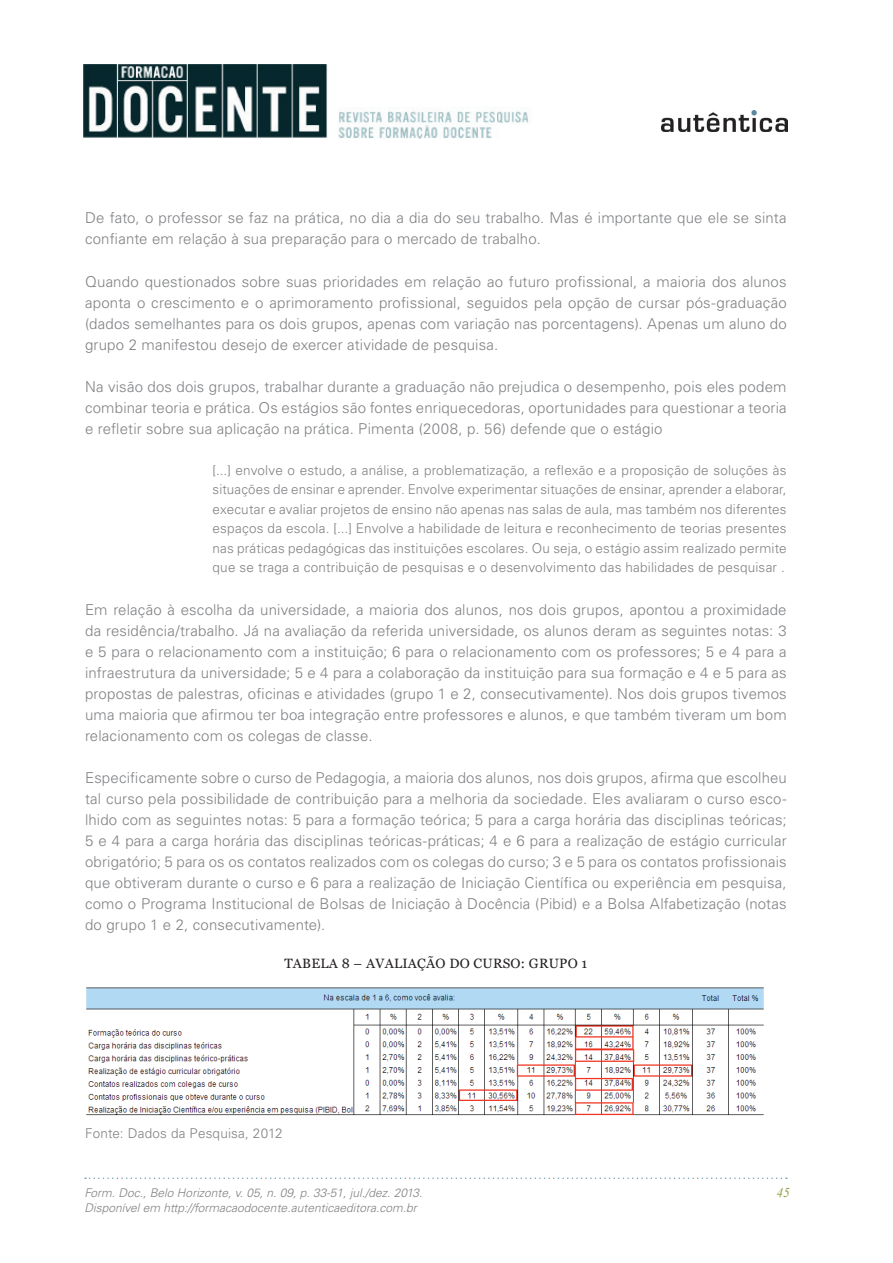
<style>
.page{position:relative;width:893px;height:1263px;background:#fff}
.page>*{position:absolute;margin:0;border:0;box-sizing:border-box;transform-origin:0 0}
.t1{font:300 15px/21px "Univers LT Std";letter-spacing:.01em;color:#808285;text-align:justify}
.t2{font:300 13.5px/19.5px "Univers LT Std";letter-spacing:.015em;color:#808285;text-align:justify}
.t3{font:13.5px "Georgia";letter-spacing:.02em;color:#231f20}
.t4{font:italic 13.5px "Times New Roman";color:#919f48}
.t5{font:italic 300 12px "Univers LT Std";color:#808285}
</style>
<div class="page">
<img style="left:84px;top:65px;width:445px;height:73px">
<img style="left:661px;top:110px;width:127px;height:22px">
<svg style="left:85px;top:1177px;width:702px;height:2px"></svg>
<img style="left:86px;top:987px;width:678px;height:129px">
<p class="t1" style="left:85px;top:208px;width:703px">De fato, o professor se faz na prática, no dia a dia do seu trabalho. Mas é importante que ele se sinta confiante em relação à sua preparação para o mercado de trabalho.</p>
<p class="t1" style="left:85px;top:271px;width:703px">Quando questionados sobre suas prioridades em relação ao futuro profissional, a maioria dos alunos aponta o crescimento e o aprimoramento profissional, seguidos pela opção de cursar pós-graduação (dados semelhantes para os dois grupos, apenas com variação nas porcentagens). Apenas um aluno do grupo 2 manifestou desejo de exercer atividade de pesquisa.</p>
<p class="t1" style="left:85px;top:376px;width:703px">Na visão dos dois grupos, trabalhar durante a graduação não prejudica o desempenho, pois eles podem combinar teoria e prática. Os estágios são fontes enriquecedoras, oportunidades para questionar a teoria e refletir sobre sua aplicação na prática. Pimenta (2008, p. 56) defende que o estágio</p>
<p class="t2" style="left:213px;top:460px;width:576px">[...] envolve o estudo, a análise, a problematização, a reflexão e a proposição de soluções às situações de ensinar e aprender. Envolve experimentar situações de ensinar, aprender a elaborar, executar e avaliar projetos de ensino não apenas nas salas de aula, mas também nos diferentes espaços da escola. [...] Envolve a habilidade de leitura e reconhecimento de teorias presentes nas práticas pedagógicas das instituições escolares. Ou seja, o estágio assim realizado permite que se traga a contribuição de pesquisas e o desenvolvimento das habilidades de pesquisar .</p>
<p class="t1" style="left:85px;top:599px;width:703px">Em relação à escolha da universidade, a maioria dos alunos, nos dois grupos, apontou a proximidade da residência/trabalho. Já na avaliação da referida universidade, os alunos deram as seguintes notas: 3 e 5 para o relacionamento com a instituição; 6 para o relacionamento com os professores; 5 e 4 para a infraestrutura da universidade; 5 e 4 para a colaboração da instituição para sua formação e 4 e 5 para as propostas de palestras, oficinas e atividades (grupo 1 e 2, consecutivamente). Nos dois grupos tivemos uma maioria que afirmou ter boa integração entre professores e alunos, e que também tiveram um bom relacionamento com os colegas de classe.</p>
<p class="t1" style="left:85px;top:767px;width:703px">Especificamente sobre o curso de Pedagogia, a maioria dos alunos, nos dois grupos, afirma que escolheu tal curso pela possibilidade de contribuição para a melhoria da sociedade. Eles avaliaram o curso esco&shy;lhido com as seguintes notas: 5 para a formação teórica; 5 para a carga horária das disciplinas teóricas; 5 e 4 para a carga horária das disciplinas teóricas-práticas; 4 e 6 para a realização de estágio curricular obrigatório; 5 para os os contatos realizados com os colegas do curso; 3 e 5 para os contatos profissionais que obtiveram durante o curso e 6 para a realização de Iniciação Científica ou experiência em pesquisa, como o Programa Institucional de Bolsas de Iniciação à Docência (Pibid) e a Bolsa Alfabetização (notas do grupo 1 e 2, consecutivamente).</p>
<p class="t3" style="left:284px;top:955px;width:305px">TABELA 8 – AVALIAÇÃO DO CURSO: GRUPO 1</p>
<p class="t2" style="left:85px;top:1123px;width:199px">Fonte: Dados da Pesquisa, 2012</p>
<p class="t5" style="left:84px;top:1186px;width:340px">Form. Doc., Belo Horizonte, v. 05, n. 09, p. 33-51, jul./dez. 2013.</p>
<p class="t4" style="left:776px;top:1183px;width:15px">45</p>
<p class="t5" style="left:84px;top:1200px;width:334px">Disponível em http://formacaodocente.autenticaeditora.com.br</p>
</div>
